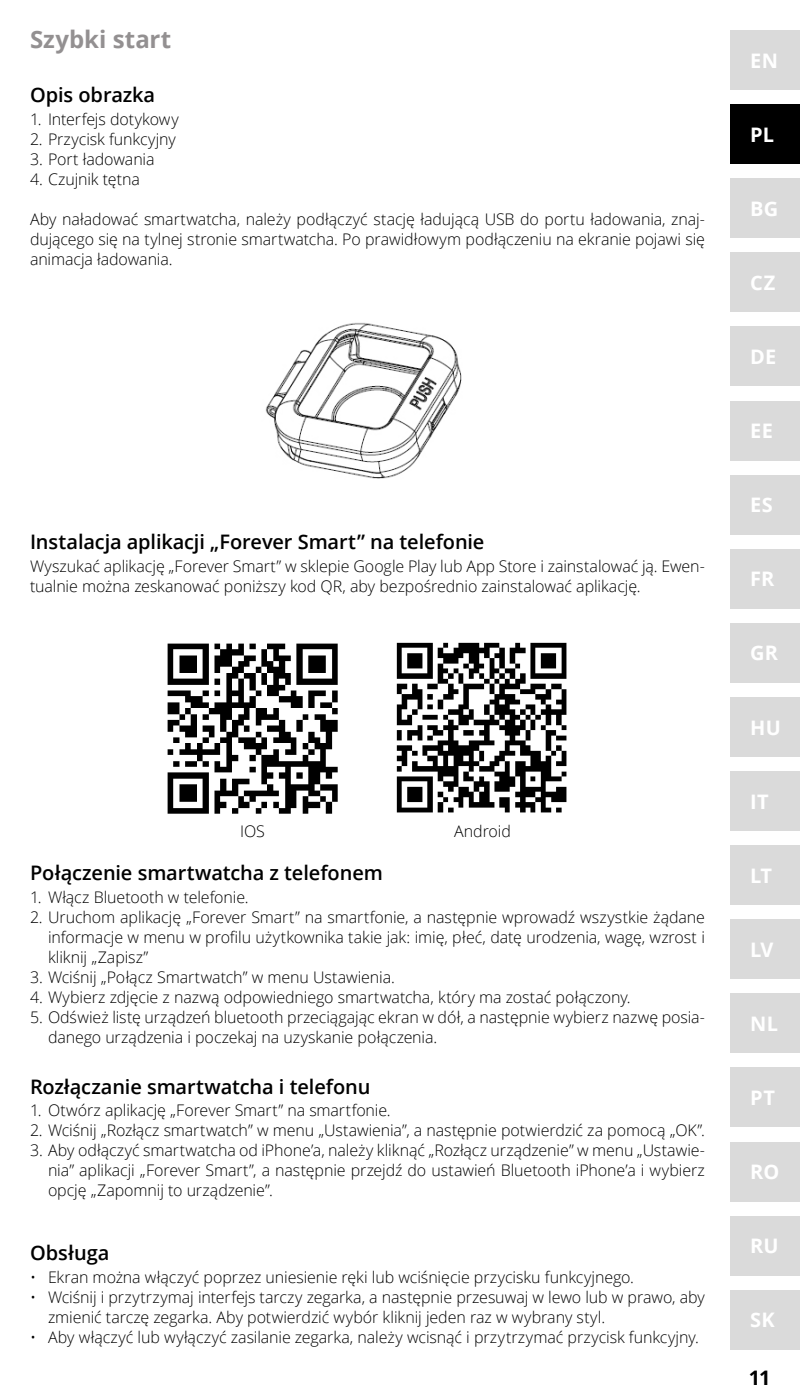
<style>
.page{position:relative;width:800px;height:1400px;background:#fff}
.page>*{position:absolute;margin:0;border:0;box-sizing:border-box;transform-origin:0 0}
.t1{font:700 24px "Open Sans";letter-spacing:.005em;color:#939091}
.t2{font:600 20px "Open Sans";letter-spacing:-.005em;color:#000}
.t3{font:700 20px "Open Sans";letter-spacing:.02em;color:#fff}
.t4{font:700 20px "Open Sans";color:#000}
.t5{font:300 16px/20px "Open Sans";letter-spacing:-.005em;color:#000;text-align:justify}
</style>
<div class="page">
<img style="left:265px;top:322px;width:197px;height:157px">
<img style="left:167px;top:643px;width:171px;height:171px">
<img style="left:396px;top:642px;width:171px;height:171px">
<div style="left:730px;top:326px;width:70px;height:60px;background:#dadada"></div>
<div style="left:730px;top:549px;width:70px;height:60px;background:#dadada"></div>
<div style="left:730px;top:771px;width:70px;height:60px;background:#dadada"></div>
<div style="left:730px;top:401px;width:70px;height:60px;background:#dadada"></div>
<div style="left:730px;top:623px;width:70px;height:60px;background:#dadada"></div>
<div style="left:730px;top:475px;width:70px;height:60px;background:#dadada"></div>
<div style="left:730px;top:104px;width:70px;height:60px;background:#000"></div>
<div style="left:730px;top:252px;width:70px;height:60px;background:#dadada"></div>
<div style="left:730px;top:1290px;width:70px;height:60px;background:#dadada"></div>
<div style="left:730px;top:1216px;width:70px;height:60px;background:#dadada"></div>
<div style="left:730px;top:845px;width:70px;height:60px;background:#dadada"></div>
<div style="left:730px;top:178px;width:70px;height:60px;background:#dadada"></div>
<div style="left:730px;top:1142px;width:70px;height:60px;background:#dadada"></div>
<div style="left:730px;top:1067px;width:70px;height:60px;background:#dadada"></div>
<div style="left:730px;top:697px;width:70px;height:60px;background:#dadada"></div>
<div style="left:730px;top:919px;width:70px;height:60px;background:#dadada"></div>
<div style="left:730px;top:30px;width:69px;height:60px;background:#dadada"></div>
<div style="left:730px;top:993px;width:70px;height:60px;background:#dadada"></div>
<h1 class="t1" style="left:30px;top:23px;width:143px">Szybki start</h1>
<p class="t2" style="left:30px;top:81px;width:127px">Opis obrazka</p>
<p class="t5" style="left:30px;top:109px;width:150px">1. Interfejs dotykowy</p>
<p class="t5" style="left:30px;top:129px;width:147px">2. Przycisk funkcyjny</p>
<p class="t5" style="left:30px;top:149px;width:126px">3. Port ładowania</p>
<p class="t5" style="left:30px;top:169px;width:111px">4. Czujnik tętna</p>
<p class="t5" style="left:30px;top:209px;width:677px">Aby naładować smartwatcha, należy podłączyć stację ładującą USB do portu ładowania, znaj&shy;dującego się na tylnej stronie smartwatcha. Po prawidłowym podłączeniu na ekranie pojawi się animacja ładowania.</p>
<p class="t2" style="left:30px;top:528px;width:456px">Instalacja aplikacji „Forever Smart” na telefonie</p>
<p class="t5" style="left:30px;top:555px;width:677px">Wyszukać aplikację „Forever Smart” w sklepie Google Play lub App Store i zainstalować ją. Ewen&shy;tualnie można zeskanować poniższy kod QR, aby bezpośrednio zainstalować aplikację.</p>
<p class="t5" style="left:240px;top:821px;width:26px">IOS</p>
<p class="t5" style="left:454px;top:821px;width:58px">Android</p>
<p class="t2" style="left:30px;top:859px;width:354px">Połączenie smartwatcha z telefonem</p>
<p class="t5" style="left:30px;top:887px;width:220px">1. Włącz Bluetooth w telefonie.</p>
<p class="t5" style="left:48px;top:907px;width:659px;text-indent:-18px">2. Uruchom aplikację „Forever Smart” na smartfonie, a następnie wprowadź wszystkie żądane informacje w menu w profilu użytkownika takie jak: imię, płeć, datę urodzenia, wagę, wzrost i kliknij „Zapisz”</p>
<p class="t5" style="left:30px;top:967px;width:366px">3. Wciśnij „Połącz Smartwatch” w menu Ustawienia.</p>
<p class="t5" style="left:30px;top:987px;width:602px">4. Wybierz zdjęcie z nazwą odpowiedniego smartwatcha, który ma zostać połączony.</p>
<p class="t5" style="left:48px;top:1007px;width:659px;text-indent:-18px">5. Odśwież listę urządzeń bluetooth przeciągając ekran w dół, a następnie wybierz nazwę posia&shy;danego urządzenia i poczekaj na uzyskanie połączenia.</p>
<p class="t2" style="left:30px;top:1073px;width:342px">Rozłączanie smartwatcha i telefonu</p>
<p class="t5" style="left:30px;top:1100px;width:362px">1. Otwórz aplikację „Forever Smart” na smartfonie.</p>
<p class="t5" style="left:30px;top:1120px;width:677px">2. Wciśnij „Rozłącz smartwatch” w menu „Ustawienia”, a następnie potwierdzić za pomocą „OK”.</p>
<p class="t5" style="left:48px;top:1140px;width:659px;text-indent:-18px">3. Aby odłączyć smartwatcha od iPhone’a, należy kliknąć „Rozłącz urządzenie” w menu „Ustawie&shy;nia” aplikacji „Forever Smart”, a następnie przejdź do ustawień Bluetooth iPhone’a i wybierz opcję „Zapomnij to urządzenie”.</p>
<p class="t2" style="left:30px;top:1239px;width:81px">Obsługa</p>
<p class="t5" style="left:30px;top:1267px;width:606px">• Ekran można włączyć poprzez uniesienie ręki lub wciśnięcie przycisku funkcyjnego.</p>
<p class="t5" style="left:48px;top:1287px;width:658px;text-indent:-18px">• Wciśnij i przytrzymaj interfejs tarczy zegarka, a następnie przesuwaj w lewo lub w prawo, aby zmienić tarczę zegarka. Aby potwierdzić wybór kliknij jeden raz w wybrany styl.</p>
<p class="t5" style="left:30px;top:1327px;width:670px">• Aby włączyć lub wyłączyć zasilanie zegarka, należy wcisnąć i przytrzymać przycisk funkcyjny.</p>
<p class="t3" style="left:750px;top:46px;width:29px">EN</p>
<p class="t3" style="left:750px;top:120px;width:26px">PL</p>
<p class="t3" style="left:750px;top:194px;width:30px">BG</p>
<p class="t3" style="left:750px;top:269px;width:27px">CZ</p>
<p class="t3" style="left:750px;top:343px;width:28px">DE</p>
<p class="t3" style="left:750px;top:417px;width:24px">EE</p>
<p class="t3" style="left:750px;top:491px;width:24px">ES</p>
<p class="t3" style="left:750px;top:565px;width:26px">FR</p>
<p class="t3" style="left:750px;top:639px;width:30px">GR</p>
<p class="t3" style="left:750px;top:713px;width:32px">HU</p>
<p class="t3" style="left:750px;top:787px;width:20px">IT</p>
<p class="t3" style="left:750px;top:861px;width:23px">LT</p>
<p class="t3" style="left:750px;top:936px;width:25px">LV</p>
<p class="t3" style="left:750px;top:1010px;width:29px">NL</p>
<p class="t3" style="left:750px;top:1084px;width:26px">PT</p>
<p class="t3" style="left:750px;top:1158px;width:31px">RO</p>
<p class="t3" style="left:750px;top:1232px;width:30px">RU</p>
<p class="t3" style="left:750px;top:1306px;width:26px">SK</p>
<p class="t4" style="left:749px;top:1364px;width:23px">11</p>
</div>
